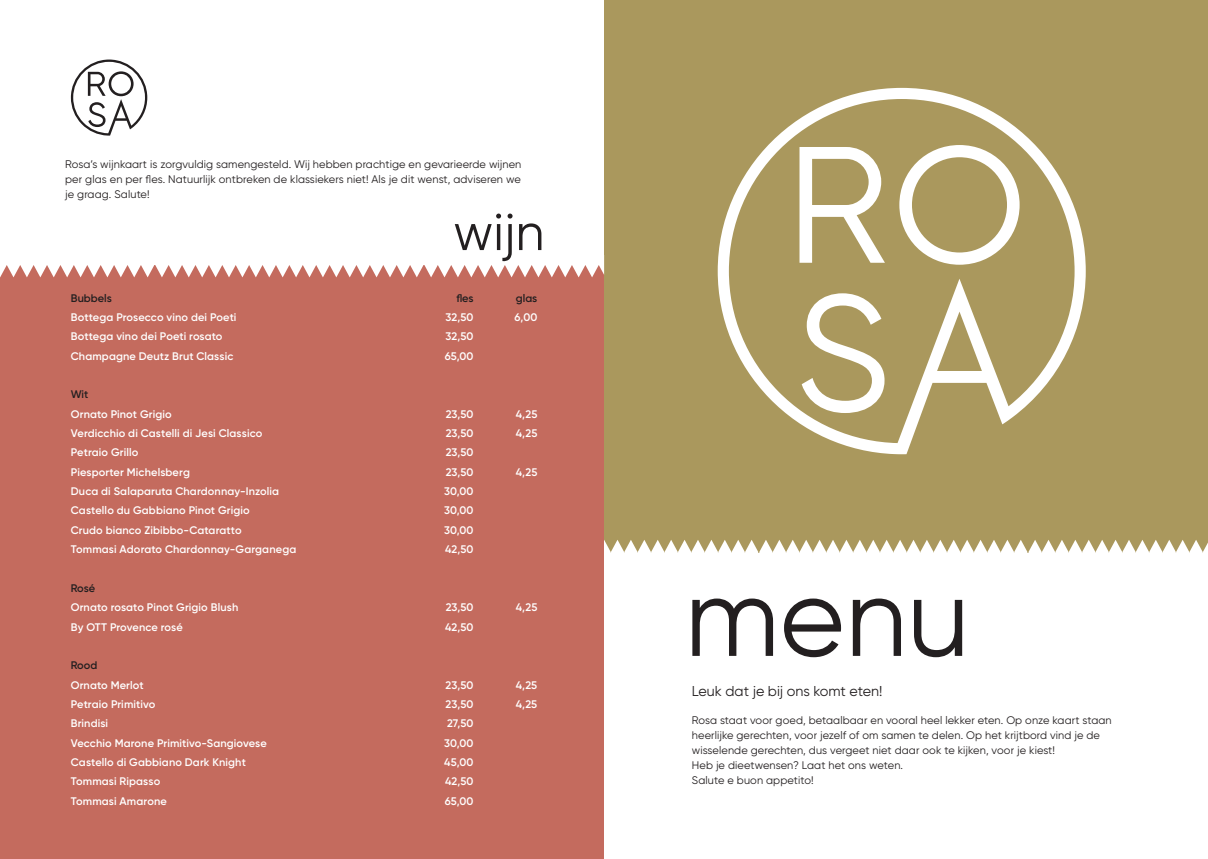
<style>
.page{position:relative;width:1208px;height:859px;background:#fff}
.page>*{position:absolute;margin:0;border:0;box-sizing:border-box;transform-origin:0 0}
.t1{font:112px "Gilroy";color:#231f20}
.t2{font:52px "Gilroy";color:#231f20}
.t3{font:14.3px "Gilroy";color:#231f20}
.t4{font:600 11px "Gilroy";letter-spacing:.01em;color:#fff}
.t5{font:11px/15px "Gilroy";letter-spacing:.01em;color:#231f20;text-align:justify}
.t6{font:600 11px "Gilroy";color:#231f20}
</style>
<div class="page">
<div style="left:604px;top:0;width:604px;height:552px;background:#aa985d"></div>
<svg style="left:604px;top:540px;width:604px;height:13px"></svg>
<div style="left:0;top:265px;width:604px;height:594px;background:#c46b5e"></div>
<svg style="left:0;top:265px;width:604px;height:12px"></svg>
<svg style="left:717px;top:88px;width:368px;height:366px"></svg>
<svg style="left:71px;top:60px;width:76px;height:76px"></svg>
<p class="t5" style="left:65px;top:156px;width:458px">Rosa’s wijnkaart is zorgvuldig samengesteld. Wij hebben prachtige en gevarieerde wijnen per glas en per fles. Natuurlijk ontbreken de klassiekers niet! Als je dit wenst, adviseren we je graag. Salute!</p>
<h2 class="t2" style="left:453px;top:200px;width:93px">wijn</h2>
<p class="t6" style="left:71px;top:291px;width:42px">Bubbels</p>
<p class="t6" style="left:456px;top:291px;width:19px">fles</p>
<p class="t6" style="left:516px;top:291px;width:23px">glas</p>
<p class="t4" style="left:71px;top:311px;width:167px">Bottega Prosecco vino dei Poeti</p>
<p class="t4" style="left:445px;top:311px;width:29px">32,50</p>
<p class="t4" style="left:514px;top:311px;width:24px">6,00</p>
<p class="t4" style="left:71px;top:330px;width:153px">Bottega vino dei Poeti rosato</p>
<p class="t4" style="left:445px;top:330px;width:29px">32,50</p>
<p class="t4" style="left:71px;top:349px;width:164px">Champagne Deutz Brut Classic</p>
<p class="t4" style="left:445px;top:349px;width:30px">65,00</p>
<p class="t6" style="left:71px;top:388px;width:19px">Wit</p>
<p class="t4" style="left:71px;top:407px;width:102px">Ornato Pinot Grigio</p>
<p class="t4" style="left:446px;top:407px;width:29px">23,50</p>
<p class="t4" style="left:516px;top:407px;width:23px">4,25</p>
<p class="t4" style="left:71px;top:426px;width:193px">Verdicchio di Castelli di Jesi Classico</p>
<p class="t4" style="left:446px;top:426px;width:29px">23,50</p>
<p class="t4" style="left:516px;top:426px;width:23px">4,25</p>
<p class="t4" style="left:71px;top:446px;width:69px">Petraio Grillo</p>
<p class="t4" style="left:446px;top:446px;width:29px">23,50</p>
<p class="t4" style="left:71px;top:465px;width:121px">Piesporter Michelsberg</p>
<p class="t4" style="left:446px;top:465px;width:29px">23,50</p>
<p class="t4" style="left:516px;top:465px;width:23px">4,25</p>
<p class="t4" style="left:71px;top:484px;width:210px">Duca di Salaparuta Chardonnay-Inzolia</p>
<p class="t4" style="left:444px;top:484px;width:31px">30,00</p>
<p class="t4" style="left:71px;top:504px;width:180px">Castello du Gabbiano Pinot Grigio</p>
<p class="t4" style="left:444px;top:504px;width:31px">30,00</p>
<p class="t4" style="left:71px;top:523px;width:172px">Crudo bianco Zibibbo-Cataratto</p>
<p class="t4" style="left:444px;top:523px;width:31px">30,00</p>
<p class="t4" style="left:71px;top:542px;width:227px">Tommasi Adorato Chardonnay-Garganega</p>
<p class="t4" style="left:445px;top:542px;width:30px">42,50</p>
<p class="t6" style="left:71px;top:581px;width:26px">Rosé</p>
<p class="t4" style="left:71px;top:600px;width:169px">Ornato rosato Pinot Grigio Blush</p>
<p class="t4" style="left:446px;top:600px;width:29px">23,50</p>
<p class="t4" style="left:516px;top:600px;width:23px">4,25</p>
<p class="t4" style="left:71px;top:620px;width:113px">By OTT Provence rosé</p>
<p class="t4" style="left:445px;top:620px;width:30px">42,50</p>
<p class="t6" style="left:71px;top:658px;width:28px">Rood</p>
<p class="t4" style="left:71px;top:678px;width:74px">Ornato Merlot</p>
<p class="t4" style="left:446px;top:678px;width:29px">23,50</p>
<p class="t4" style="left:516px;top:678px;width:23px">4,25</p>
<p class="t4" style="left:71px;top:697px;width:86px">Petraio Primitivo</p>
<p class="t4" style="left:445px;top:697px;width:29px">23,50</p>
<p class="t4" style="left:516px;top:697px;width:23px">4,25</p>
<p class="t4" style="left:71px;top:716px;width:39px">Brindisi</p>
<p class="t4" style="left:447px;top:716px;width:28px">27,50</p>
<p class="t4" style="left:71px;top:736px;width:197px">Vecchio Marone Primitivo-Sangiovese</p>
<p class="t4" style="left:444px;top:736px;width:31px">30,00</p>
<p class="t4" style="left:71px;top:755px;width:176px">Castello di Gabbiano Dark Knight</p>
<p class="t4" style="left:444px;top:755px;width:31px">45,00</p>
<p class="t4" style="left:71px;top:774px;width:91px">Tommasi Ripasso</p>
<p class="t4" style="left:445px;top:774px;width:30px">42,50</p>
<p class="t4" style="left:71px;top:794px;width:98px">Tommasi Amarone</p>
<p class="t4" style="left:445px;top:794px;width:30px">65,00</p>
<h1 class="t1" style="left:684px;top:548px;width:287px">menu</h1>
<h3 class="t3" style="left:692px;top:682px;width:192px">Leuk dat je bij ons komt eten!</h3>
<p class="t5" style="left:692px;top:712px;width:421px;text-align:left">Rosa staat voor goed, betaalbaar en vooral heel lekker eten. Op onze kaart staan heerlijke gerechten, voor jezelf of om samen te delen. Op het krijtbord vind je de wisselende gerechten, dus vergeet niet daar ook te kijken, voor je kiest!<br>Heb je dieetwensen? Laat het ons weten.<br>Salute e buon appetito!</p>
</div>
